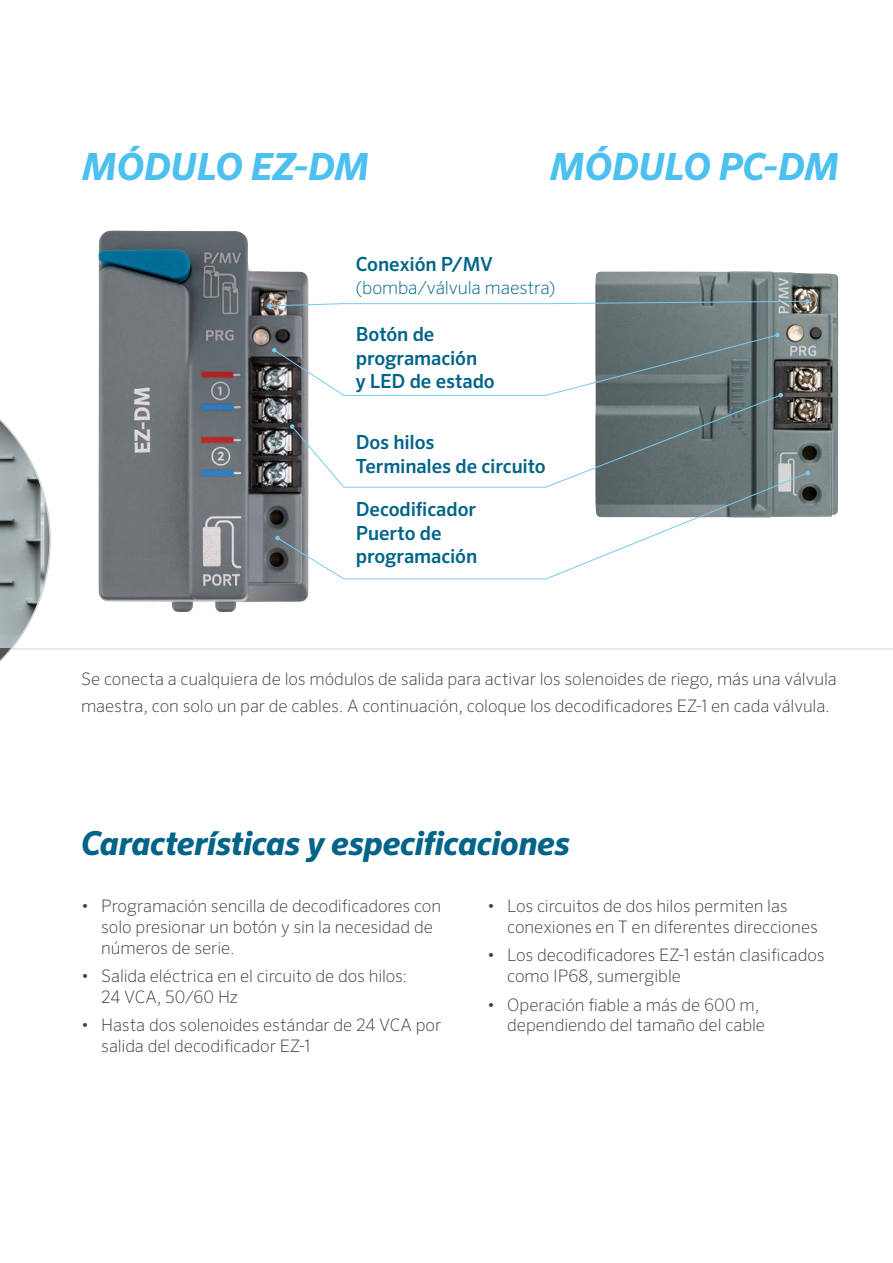
<style>
.page{position:relative;width:893px;height:1263px;background:#fff}
.page>*{position:absolute;margin:0;border:0;box-sizing:border-box;transform-origin:0 0}
.t1{font:italic 700 37.5px "Sero Pro";letter-spacing:-.005em;color:#4cc0ef}
.t2{font:italic 700 33px "Sero Pro";letter-spacing:-.015em;color:#006488}
.t3{font:500 19.5px/23.4px "Sero Pro";letter-spacing:-.005em;color:#006488}
.t4{font:200 18px "Sero Pro";letter-spacing:-.005em;color:#006488}
.t5{font:200 17.25px/20.7px "Sero Pro";letter-spacing:-.005em;color:#414042}
</style>
<div class="page">
<hr style="left:0;top:649px;width:893px;height:1px;background:#d1d3d4">
<img style="left:595px;top:271px;width:243px;height:246px">
<img style="left:98px;top:230px;width:204px;height:382px">
<svg style="left:267px;top:299px;width:543px;height:9px"></svg>
<svg style="left:272px;top:333px;width:538px;height:246px"></svg>
<svg style="left:0;top:419px;width:51px;height:243px"></svg>
<h1 class="t1" style="left:81px;top:143px;width:290px">MÓDULO EZ-DM</h1>
<h1 class="t1" style="left:549px;top:143px;width:292px">MÓDULO PC-DM</h1>
<p class="t3" style="left:356px;top:253px;width:139px">Conexión P/MV</p>
<p class="t4" style="left:356px;top:277px;width:201px">(bomba/válvula maestra)</p>
<p class="t3" style="left:356px;top:323px;width:141px">Botón de programación<br>y LED de estado</p>
<p class="t3" style="left:356px;top:431px;width:191px">Dos hilos<br>Terminales de circuito</p>
<p class="t3" style="left:356px;top:498px;width:123px">Decodificador<br>Puerto de programación</p>
<p class="t5" style="left:81px;top:665px;width:757px;line-height:27px">Se conecta a cualquiera de los módulos de salida para activar los solenoides de riego, más una válvula maestra, con solo un par de cables. A continuación, coloque los decodificadores EZ-1 en cada válvula.</p>
<h2 class="t2" style="left:81px;top:823px;width:490px">Características y especificaciones</h2>
<p class="t5" style="left:101px;top:895px;width:341px;text-indent:-20px">• Programación sencilla de decodificadores con solo presionar un botón y sin la necesidad de números de serie.</p>
<p class="t5" style="left:101px;top:965px;width:307px;text-indent:-20px">• Salida eléctrica en el circuito de dos hilos:<br>24 VCA, 50/60 Hz</p>
<p class="t5" style="left:101px;top:1015px;width:341px;text-indent:-20px">• Hasta dos solenoides estándar de 24 VCA por salida del decodificador EZ-1</p>
<p class="t5" style="left:507px;top:895px;width:312px;text-indent:-20px">• Los circuitos de dos hilos permiten las conexiones en T en diferentes direcciones</p>
<p class="t5" style="left:507px;top:945px;width:319px;text-indent:-20px">• Los decodificadores EZ-1 están clasificados como IP68, sumergible</p>
<p class="t5" style="left:507px;top:994px;width:259px;text-indent:-20px">• Operación fiable a más de 600 m, dependiendo del tamaño del cable</p>
</div>
